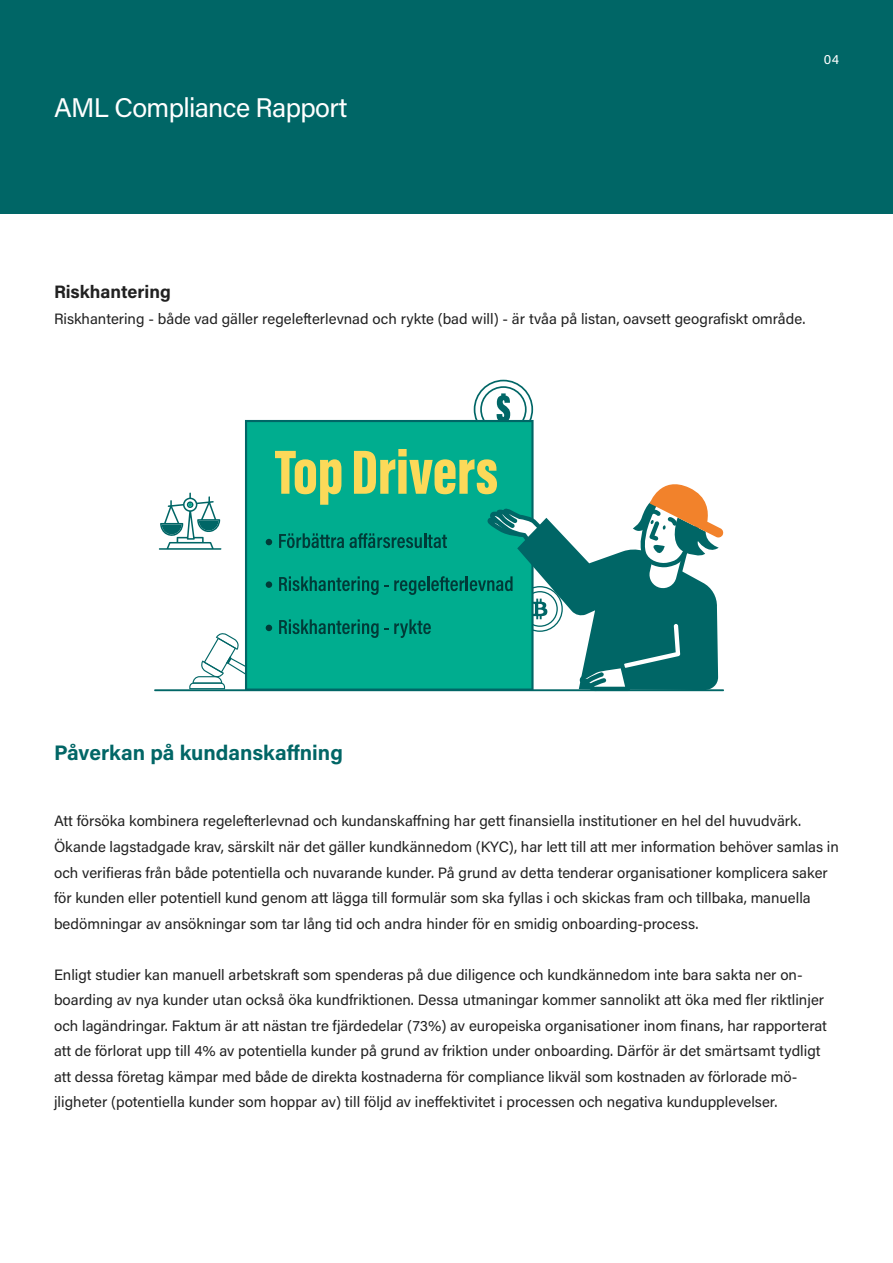
<style>
.page{position:relative;width:893px;height:1263px;background:#fff}
.page>*{position:absolute;margin:0;border:0;box-sizing:border-box;transform-origin:0 0}
.t1{font:27px "Acumin Variable Concept";letter-spacing:-.005em;color:#fff}
.t2{font:21px "Acumin Variable Concept";letter-spacing:.05em;color:#026666}
.t3{font:18px "Acumin Variable Concept";letter-spacing:.055em;color:#212121}
.t4{font:15px/25.5px "Acumin Variable Concept";letter-spacing:.02em;color:#212121}
.t5{font:13.5px "Acumin Variable Concept";color:#fff}
</style>
<div class="page">
<div style="left:0;top:0;width:893px;height:194px;background:#066"></div>
<div style="left:0;top:194px;width:893px;height:20px;background:#066"></div>
<svg style="left:474px;top:380px;width:59px;height:40px"></svg>
<hr style="left:154px;top:689px;width:570px;height:2px;background:#066">
<svg style="left:245px;top:420px;width:289px;height:29px;background:#00a68b"></svg>
<svg style="left:159px;top:449px;width:565px;height:242px"></svg>
<h1 class="t1" style="left:54px;top:89px;width:294px">AML Compliance Rapport</h1>
<p class="t5" style="left:824px;top:50px;width:16px">04</p>
<p class="t3" style="left:54px;top:280px;width:117px">Riskhantering</p>
<p class="t4" style="left:54px;top:305px;width:752px">Riskhantering - både vad gäller regelefterlevnad och rykte (bad will) - är tvåa på listan, oavsett geografiskt område.</p>
<h2 class="t2" style="left:54px;top:739px;width:289px">Påverkan på kundanskaffning</h2>
<p class="t4" style="left:54px;top:808px;width:786px">Att försöka kombinera regelefterlevnad och kundanskaffning har gett finansiella institutioner en hel del huvudvärk.<br>Ökande lagstadgade krav, särskilt när det gäller kundkännedom (KYC), har lett till att mer information behöver samlas in och verifieras från både potentiella och nuvarande kunder. På grund av detta tenderar organisationer komplicera saker för kunden eller potentiell kund genom att lägga till formulär som ska fyllas i och skickas fram och tillbaka, manuella bedömningar av ansökningar som tar lång tid och andra hinder för en smidig onboarding-process.</p>
<p class="t4" style="left:54px;top:961px;width:774px">Enligt studier kan manuell arbetskraft som spenderas på due diligence och kundkännedom inte bara sakta ner on&shy;boarding av nya kunder utan också öka kundfriktionen. Dessa utmaningar kommer sannolikt att öka med fler riktlinjer och lagändringar. Faktum är att nästan tre fjärdedelar (73%) av europeiska organisationer inom finans, har rapporterat att de förlorat upp till 4% av potentiella kunder på grund av friktion under onboarding. Därför är det smärtsamt tydligt att dessa företag kämpar med både de direkta kostnaderna för compliance likväl som kostnaden av förlorade mö&shy;jligheter (potentiella kunder som hoppar av) till följd av ineffektivitet i processen och negativa kundupplevelser.</p>
</div>
